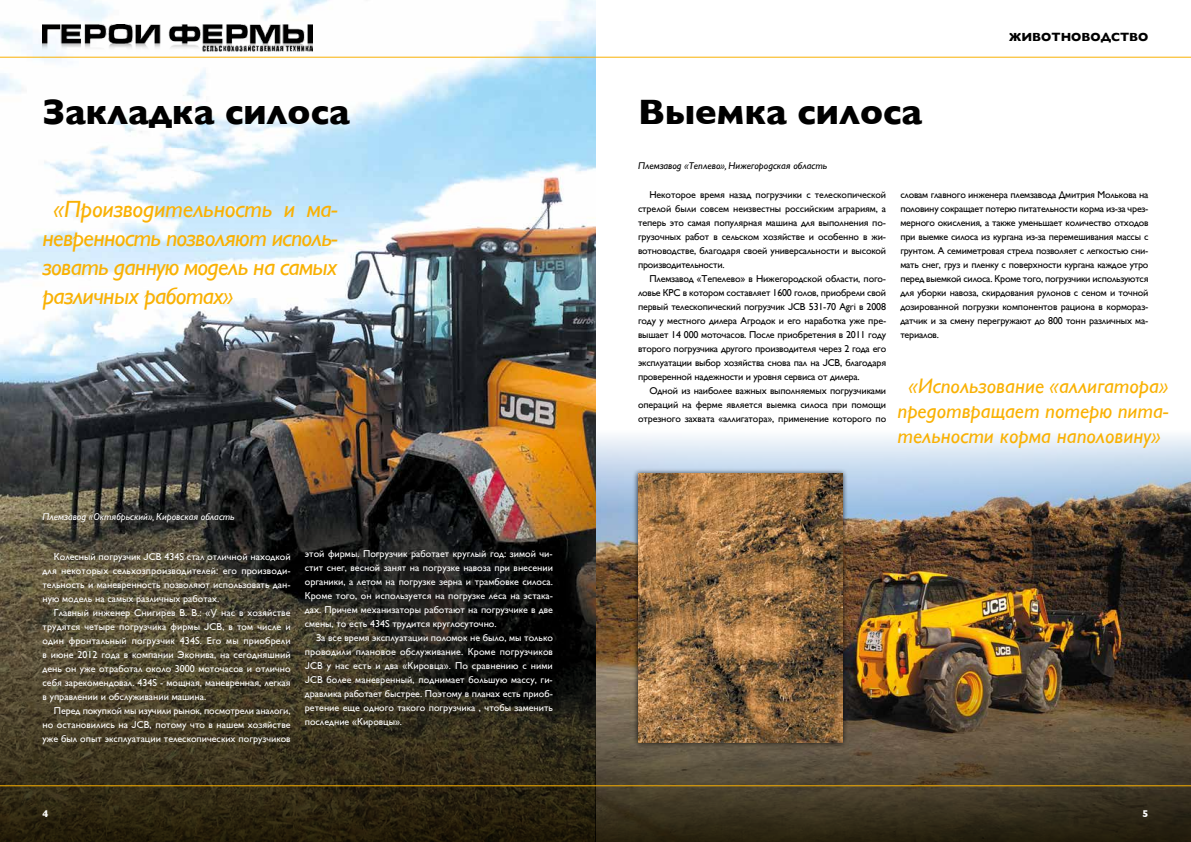
<style>
.page{position:relative;width:1191px;height:842px;background:#fff}
.page>*{position:absolute;margin:0;border:0;box-sizing:border-box;transform-origin:0 0}
.t1{font:700 36px "Gill Sans";color:#000}
.t2{font:italic 24px/28.8px "Gill Sans";letter-spacing:-.03em;color:#f9b104;text-align:justify}
.t3{font:italic 21px/25.2px "Gill Sans";color:#f9b104;text-align:center}
.t4{font:700 12px "Gill Sans";color:#000}
.t5{font:10px/14px "Gill Sans";letter-spacing:-.015em;color:#000;text-align:justify}
.t6{font:10px/14px "Gill Sans";color:#fff;text-align:justify}
.t7{font:italic 10px "Gill Sans";color:#fff}
.t8{font:italic 10px "Gill Sans";color:#000}
.t9{font:700 10px "Gill Sans";color:#fff}
.s1{font-family:"JCB Euro Roman"}
.s2{font-family:"Officina Sans C"}
</style>
<div class="page">
<img style="left:595px;top:515px;width:596px;height:157px">
<svg style="left:595px;top:347px;width:596px;height:168px"></svg>
<img style="left:0;top:0;width:595px;height:437px">
<hr style="left:0;top:57px;width:1191px;height:1px;background:#f9b104">
<svg style="left:0;top:437px;width:595px;height:405px;background:#3d3423"></svg>
<svg style="left:595px;top:672px;width:596px;height:170px;background:#4c402b"></svg>
<hr style="left:0;top:785px;width:1191px;height:1px;background:#f9b104">
<div style="left:632px;top:468px;width:215px;height:280px;background:#000;opacity:.75"></div>
<img style="left:638px;top:474px;width:204px;height:269px">
<img style="left:43px;top:25px;width:269px;height:32px">
<h1 class="t1" style="left:43px;top:91px;width:309px">Закладка силоса</h1>
<h2 class="t2" style="left:43px;top:195px;width:296px;text-indent:11px">«Производительность и ма&shy;невренность позволяют исполь&shy;зовать данную модель на самых различных работах»</h2>
<p class="t7" style="left:43px;top:511px;width:194px">Племзавод «Октябрьский», Кировская область</p>
<p class="t6" style="left:43px;top:549px;width:250px;text-indent:11px">Колесный погрузчик <span class="s1">JCB</span> 434S стал отличной находкой для некоторых сельхозпроизводителей: его производи&shy;тельность и маневренность позволяют использовать дан&shy;ную модель на самых различных работах.</p>
<p class="t6" style="left:43px;top:605px;width:250px;text-indent:11px">Главный инженер Снигирев В. В.: «У нас в хозяйстве трудятся четыре погрузчика фирмы <span class="s1">JCB</span>, в том числе и один фронтальный погрузчик 434S. Его мы приобрели в июне 2012 года в компании Эконива, на сегодняшний день он уже отработал около 3000 моточасов и отлично себя зарекомендовал. 434S - мощная, маневренная, легкая в управлении и обслуживании машина.</p>
<p class="t6" style="left:43px;top:703px;width:250px;text-indent:11px">Перед покупкой мы изучили рынок, посмотрели аналоги, но остановились на <span class="s1">JCB</span>, потому что в нашем хозяйстве уже был опыт эксплуатации телескопических погрузчиков</p>
<p class="t6" style="left:305px;top:547px;width:250px">этой фирмы. Погрузчик работает круглый год: зимой чи&shy;стит снег, весной занят на погрузке навоза при внесении органики, а летом на погрузке зерна и трамбовке силоса.<br>Кроме того, он используется на погрузке леса на эстака&shy;дах. Причем механизаторы работают на погрузчике в две смены, то есть 434S трудится круглосуточно.</p>
<p class="t6" style="left:305px;top:631px;width:250px;text-indent:11px">За все время эксплуатации поломок не было, мы только проводили плановое обслуживание. Кроме погрузчиков <span class="s1">JCB</span> у нас есть и два «Кировца». По сравнению с ними <span class="s1">JCB</span> более маневренный, поднимает большую массу, ги&shy;дравлика работает быстрее. Поэтому в планах есть приоб&shy;ретение еще одного такого погрузчика , чтобы заменить последние «Кировцы».</p>
<p class="t9" style="left:43px;top:808px;width:7px">4</p>
<h1 class="t1" style="left:638px;top:91px;width:285px">Выемка силоса</h1>
<p class="t8" style="left:638px;top:159px;width:191px">Племзавод «Теплево», Нижегородская область</p>
<p class="t4" style="left:1009px;top:29px;width:141px">ЖИВОТНОВОДСТВО</p>
<p class="t5" style="left:638px;top:188px;width:250px;text-indent:11px">Некоторое время назад погрузчики с телескопической стрелой были совсем неизвестны российским аграриям, а теперь это самая популярная машина для выполнения по&shy;грузочных работ в сельском хозяйстве и особенно в жи&shy;вотноводстве, благодаря своей универсальности и высокой производительности.</p>
<p class="t5" style="left:638px;top:272px;width:250px;text-indent:11px">Племзавод <span class="s2">«</span>Тепелево<span class="s2">»</span> в Нижегородской области, пого&shy;ловье КРС в котором составляет 1600 голов, приобрели свой первый телескопический погрузчик <span class="s1">JCB</span> 531-70 Agri в 2008 году у местного дилера Агродок и его наработка уже пре&shy;вышает 14 000 моточасов. После приобретения в 2011 году второго погрузчика другого производителя через 2 года его эксплуатации выбор хозяйства снова пал на <span class="s1">JCB</span>, благодаря проверенной надежности и уровня сервиса от дилера.</p>
<p class="t5" style="left:638px;top:384px;width:250px;text-indent:11px">Одной из наиболее важных выполняемых погрузчиками операций на ферме является выемка силоса при помощи отрезного захвата <span class="s2">«</span>аллигатора<span class="s2">»</span>, применение которого по</p>
<p class="t5" style="left:900px;top:188px;width:250px">словам главного инженера племзавода Дмитрия Молькова на половину сокращает потерю питательности корма из-за чрез&shy;мерного окисления, а также уменьшает количество отходов при выемке силоса из кургана из-за перемешивания массы с грунтом. А семиметровая стрела позволяет с легкостью сни&shy;мать снег, груз и пленку с поверхности кургана каждое утро перед выемкой силоса. Кроме того, погрузчики используются для уборки навоза, скирдования рулонов с сеном и точной дозированной погрузки компонентов рациона в кормораз&shy;датчик и за смену перегружают до 800 тонн различных ма&shy;териалов.</p>
<h3 class="t3" style="left:897px;top:373px;width:272px">«Использование «аллигатора» предотвращает потерю пита&shy;тельности корма наполовину»</h3>
<p class="t9" style="left:1142px;top:808px;width:7px">5</p>
</div>
